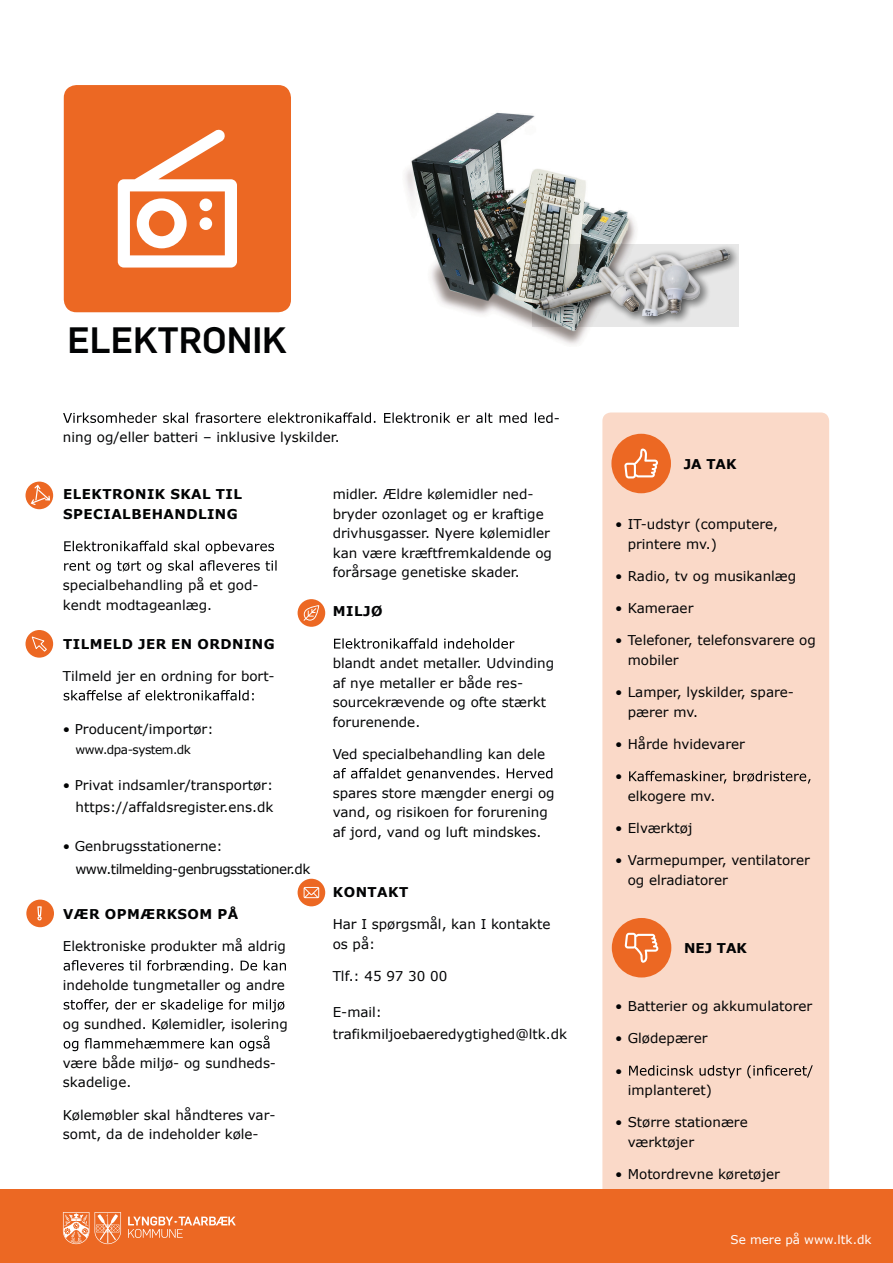
<style>
.page{position:relative;width:893px;height:1263px;background:#fff}
.page>*{position:absolute;margin:0;border:0;box-sizing:border-box;transform-origin:0 0}
.t1{font:500 36px "Flama";color:#020304}
.t2{font:13.5px/19.5px "Verdana";color:#020304}
.t3{font:700 13.5px/19.5px "Verdana";letter-spacing:.035em;color:#020304}
.t4{font:13.5px/22.5px "Verdana";letter-spacing:-.04em;color:#020304}
.t5{font:12px "Verdana";color:#fff}
.t6{font:12px "Verdana";letter-spacing:-.04em;color:#020304}
</style>
<div class="page">
<img style="left:405px;top:112px;width:224px;height:233px">
<svg style="left:64px;top:541px;width:210px;height:13px"></svg>
<svg style="left:64px;top:560px;width:213px;height:13px"></svg>
<svg style="left:64px;top:690px;width:190px;height:10px"></svg>
<svg style="left:64px;top:960px;width:222px;height:13px"></svg>
<svg style="left:64px;top:999px;width:220px;height:13px"></svg>
<svg style="left:64px;top:1035px;width:205px;height:16px"></svg>
<svg style="left:334px;top:638px;width:180px;height:11px"></svg>
<svg style="left:333px;top:768px;width:219px;height:13px"></svg>
<div style="left:602px;top:412px;width:227px;height:789px;background:#fad9c8;border-radius:9px"></div>
<div style="left:298px;top:599px;width:27px;height:28px;background:#ec6823;border-radius:50%"></div>
<svg style="left:303px;top:605px;width:16px;height:16px"></svg>
<div style="left:26px;top:899px;width:28px;height:28px;background:#ec6823;border-radius:50%"></div>
<svg style="left:37px;top:906px;width:5px;height:14px"></svg>
<div style="left:298px;top:879px;width:27px;height:27px;background:#ec6823;border-radius:50%"></div>
<svg style="left:304px;top:887px;width:15px;height:11px"></svg>
<div style="left:26px;top:482px;width:27px;height:27px;background:#ec6823;border-radius:50%"></div>
<svg style="left:31px;top:485px;width:19px;height:20px"></svg>
<div style="left:26px;top:630px;width:27px;height:28px;background:#ec6823;border-radius:50%"></div>
<svg style="left:31px;top:636px;width:16px;height:16px"></svg>
<div style="left:611px;top:434px;width:60px;height:59px;background:#ec6823;border-radius:50%"></div>
<svg style="left:624px;top:449px;width:34px;height:29px"></svg>
<div style="left:612px;top:918px;width:59px;height:59px;background:#ec6823;border-radius:50%"></div>
<svg style="left:625px;top:933px;width:33px;height:30px"></svg>
<svg style="left:629px;top:771px;width:182px;height:12px"></svg>
<svg style="left:629px;top:1065px;width:184px;height:13px"></svg>
<div style="left:64px;top:85px;width:227px;height:227px;background:#ec6823;border-radius:13px"></div>
<svg style="left:118px;top:130px;width:119px;height:138px"></svg>
<svg style="left:63px;top:412px;width:489px;height:11px"></svg>
<svg style="left:532px;top:316px;width:207px;height:11px;background:#cbcbcb"></svg>
<img style="left:524px;top:216px;width:215px;height:100px">
<div style="left:0;top:1190px;width:893px;height:73px;background:#ec6823"></div>
<svg style="left:128px;top:1216px;width:108px;height:22px"></svg>
<svg style="left:63px;top:1212px;width:58px;height:32px"></svg>
<h1 class="t1" style="left:67px;top:313px;width:221px">ELEKTRONIK</h1>
<p class="t2" style="left:63px;top:427px;width:278px">ning og/eller batteri – inklusive lyskilder.</p>
<p class="t2" style="left:554px;top:408px;width:8px">-</p>
<p class="t3" style="left:63px;top:484px;width:180px">ELEKTRONIK SKAL TIL<br>SPECIALBEHANDLING</p>
<p class="t2" style="left:63px;top:575px;width:197px">specialbehandling på et god&shy;kendt modtageanlæg.</p>
<p class="t3" style="left:63px;top:634px;width:213px">TILMELD JER EN ORDNING</p>
<p class="t2" style="left:63px;top:666px;width:213px">Tilmeld jer en ordning for bort-</p>
<p class="t2" style="left:63px;top:719px;width:152px">• Producent/importør:</p>
<p class="t6" style="left:75px;top:741px;width:117px">www.dpa-system.dk</p>
<p class="t2" style="left:63px;top:776px;width:212px">• Privat indsamler/transportør:</p>
<p class="t2" style="left:76px;top:797px;width:199px">https://affaldsregister.ens.dk</p>
<p class="t4" style="left:75px;top:835px;width:236px;text-indent:-13px">• Genbrugsstationerne: www.tilmelding-genbrugsstationer.dk</p>
<p class="t3" style="left:63px;top:904px;width:177px">VÆR OPMÆRKSOM PÅ</p>
<p class="t2" style="left:63px;top:936px;width:224px">Elektroniske produkter må aldrig</p>
<p class="t2" style="left:63px;top:975px;width:223px">indeholde tungmetaller og andre</p>
<p class="t2" style="left:63px;top:1014px;width:226px">og sundhed. Kølemidler, isolering</p>
<p class="t2" style="left:63px;top:1053px;width:215px">være både miljø- og sundheds&shy;skadelige.</p>
<p class="t2" style="left:63px;top:1105px;width:214px">Kølemøbler skal håndteres var&shy;somt, da de indeholder køle-</p>
<p class="t2" style="left:333px;top:484px;width:221px">midler. Ældre kølemidler ned&shy;bryder ozonlaget og er kraftige drivhusgasser. Nyere kølemidler kan være kræftfremkaldende og forårsage genetiske skader.</p>
<p class="t3" style="left:333px;top:601px;width:51px">MILJØ</p>
<p class="t2" style="left:333px;top:653px;width:223px">blandt andet metaller. Udvinding af nye metaller er både res&shy;sourcekrævende og ofte stærkt forurenende.</p>
<p class="t2" style="left:333px;top:744px;width:214px">Ved specialbehandling kan dele</p>
<p class="t2" style="left:333px;top:783px;width:224px">spares store mængder energi og vand, og risikoen for forurening af jord, vand og luft mindskes.</p>
<p class="t3" style="left:333px;top:882px;width:77px">KONTAKT</p>
<p class="t2" style="left:333px;top:914px;width:219px">Har I spørgsmål, kan I kontakte os på:</p>
<p class="t2" style="left:333px;top:966px;width:116px">Tlf.: 45 97 30 00</p>
<p class="t2" style="left:333px;top:1000px;width:236px;line-height:22.5px">E-mail: trafikmiljoebaeredygtighed@ltk.dk</p>
<p class="t3" style="left:684px;top:454px;width:54px">JA TAK</p>
<p class="t2" style="left:628px;top:514px;width:152px;text-indent:-13px">• IT-udstyr (computere, printere mv.)</p>
<p class="t2" style="left:615px;top:566px;width:183px">• Radio, tv og musikanlæg</p>
<p class="t2" style="left:615px;top:598px;width:80px">• Kameraer</p>
<p class="t2" style="left:628px;top:631px;width:190px;text-indent:-13px">• Telefoner, telefonsvarere og mobiler</p>
<p class="t2" style="left:628px;top:682px;width:168px;text-indent:-13px">• Lamper, lyskilder, spare&shy;pærer mv.</p>
<p class="t2" style="left:615px;top:734px;width:131px">• Hårde hvidevarer</p>
<p class="t2" style="left:615px;top:766px;width:9px">•</p>
<p class="t2" style="left:628px;top:786px;width:89px">elkogere mv.</p>
<p class="t2" style="left:615px;top:818px;width:79px">• Elværktøj</p>
<p class="t2" style="left:628px;top:850px;width:184px;text-indent:-13px">• Varmepumper, ventilatorer og elradiatorer</p>
<p class="t3" style="left:684px;top:938px;width:64px">NEJ TAK</p>
<p class="t2" style="left:615px;top:996px;width:199px">• Batterier og akkumulatorer</p>
<p class="t2" style="left:615px;top:1028px;width:94px">• Glødepærer</p>
<p class="t2" style="left:615px;top:1061px;width:9px">•</p>
<p class="t2" style="left:628px;top:1080px;width:86px">implanteret)</p>
<p class="t2" style="left:628px;top:1112px;width:121px;text-indent:-13px">• Større stationære værktøjer</p>
<p class="t2" style="left:615px;top:1164px;width:166px">• Motordrevne køretøjer</p>
<p class="t5" style="left:730px;top:1231px;width:143px">Se mere på www.ltk.dk</p>
</div>
